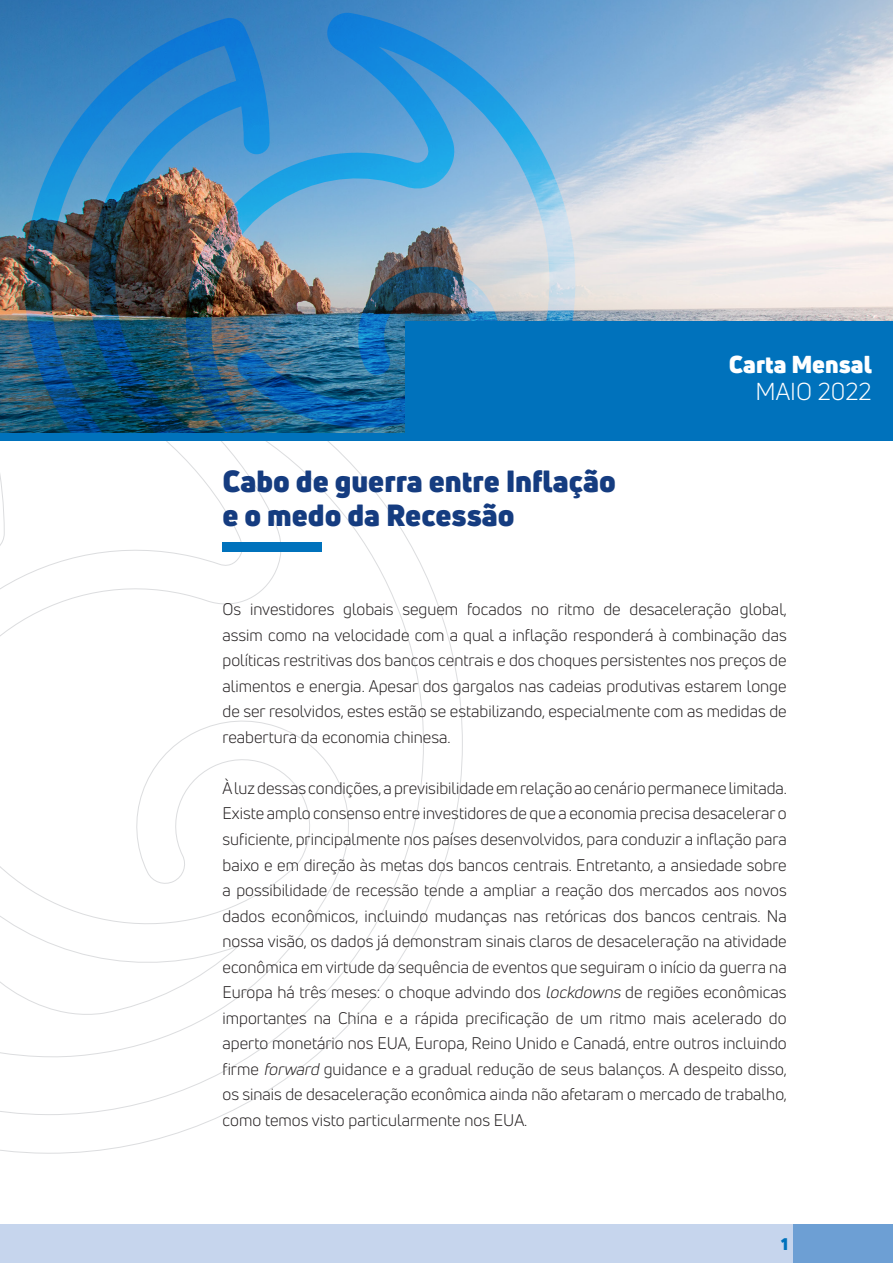
<style>
.page{position:relative;width:893px;height:1263px;background:#fff}
.page>*{position:absolute;margin:0;border:0;box-sizing:border-box;transform-origin:0 0}
.Título{font:900 30px/34.5px "Uni Neue";color:#153c80}
.Título-2{font:900 24px "Uni Neue";color:#fff}
.Título-3{font:24px "Uni Neue";color:#fff}
.Texto{font:16.5px/25.5px "Uni Neue";color:#231f20;text-align:justify}
.t1{font:900 16.5px "Uni Neue";color:#0072bc}
.s1{font-style:italic}
</style>
<div class="page">
<div style="left:0;top:1225px;width:893px;height:38px;background:#c6d5ed"></div>
<svg style="left:0;top:441px;width:463px;height:713px"></svg>
<div style="left:793px;top:1225px;width:100px;height:38px;background:#6d9fd4"></div>
<div style="left:223px;top:542px;width:99px;height:9px;background:#0072bc"></div>
<img style="left:0;top:0;width:893px;height:434px">
<img style="left:24px;top:11px;width:552px;height:423px">
<div style="left:405px;top:321px;width:488px;height:113px;background:#0072bc"></div>
<div style="left:0;top:434px;width:893px;height:7px;background:#0072bc"></div>
<p class="Título" style="left:223px;top:463px;width:395px">Cabo de guerra entre Inflação e o medo da Recessão</p>
<p class="Título-2" style="left:729px;top:347px;width:144px">Carta Mensal</p>
<p class="Título-3" style="left:755px;top:377px;width:118px">MAIO 2022</p>
<p class="Texto" style="left:223px;top:597px;width:566px">Os investidores globais seguem focados no ritmo de desaceleração global, assim como na velocidade com a qual a inflação responderá à combinação das políticas restritivas dos bancos centrais e dos choques persistentes nos preços de alimentos e energia. Apesar dos gargalos nas cadeias produtivas estarem longe de ser resolvidos, estes estão se estabilizando, especialmente com as medidas de reabertura da economia chinesa.</p>
<p class="Texto" style="left:223px;top:775px;width:566px">À luz dessas condições, a previsibilidade em relação ao cenário permanece limitada.<br>Existe amplo consenso entre investidores de que a economia precisa desacelerar o suficiente, principalmente nos países desenvolvidos, para conduzir a inflação para baixo e em direção às metas dos bancos centrais. Entretanto, a ansiedade sobre a possibilidade de recessão tende a ampliar a reação dos mercados aos novos dados econômicos, incluindo mudanças nas retóricas dos bancos centrais. Na nossa visão, os dados já demonstram sinais claros de desaceleração na atividade econômica em virtude da sequência de eventos que seguiram o início da guerra na Europa há três meses: o choque advindo dos <span class="s1">lockdowns</span> de regiões econômicas importantes na China e a rápida precificação de um ritmo mais acelerado do aperto monetário nos EUA, Europa, Reino Unido e Canadá, entre outros incluindo firme <span class="s1">forward</span> guidance e a gradual redução de seus balanços. A despeito disso, os sinais de desaceleração econômica ainda não afetaram o mercado de trabalho, como temos visto particularmente nos EUA.</p>
<p class="t1" style="left:781px;top:1232px;width:9px">1</p>
</div>
